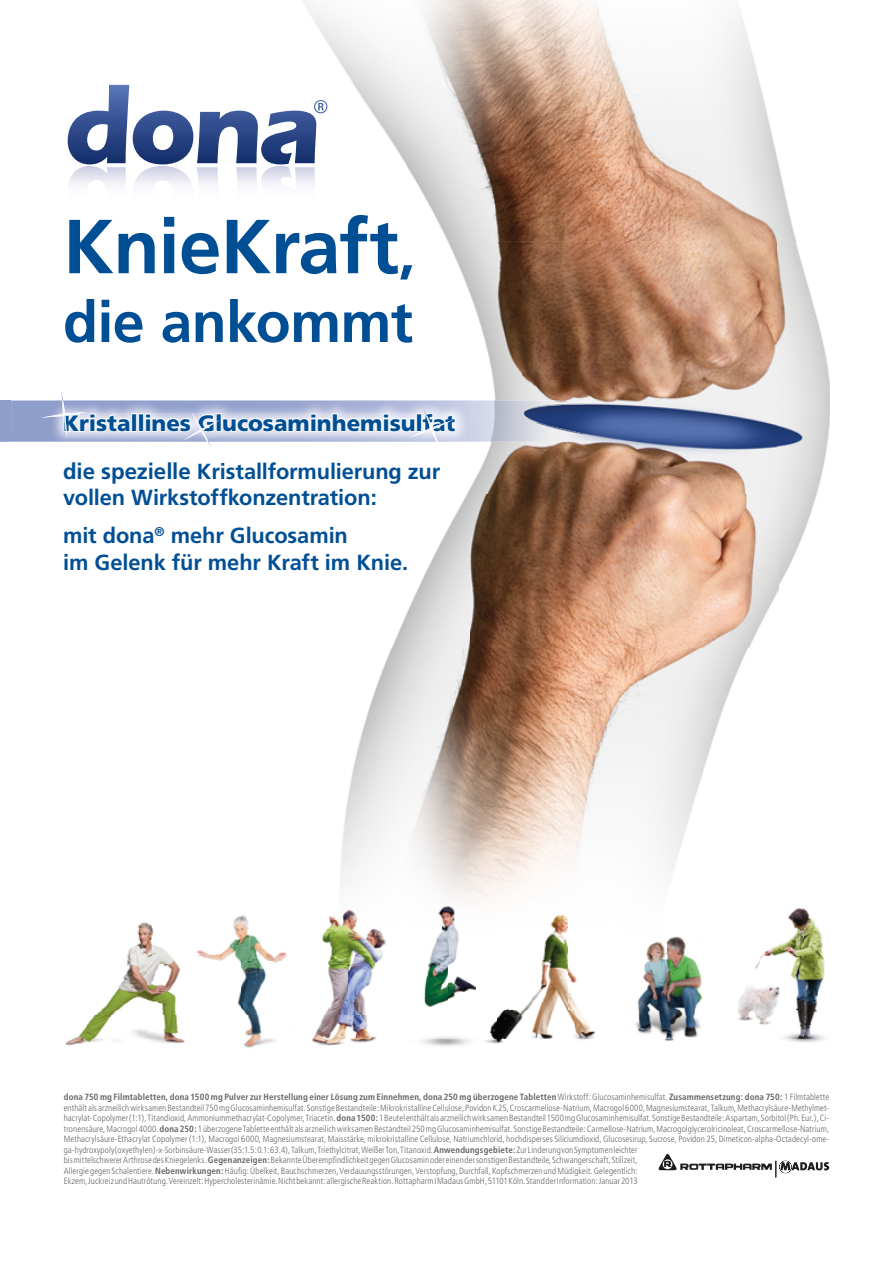
<style>
.page{position:relative;width:893px;height:1263px;background:#fff}
.page>*{position:absolute;margin:0;border:0;box-sizing:border-box;transform-origin:0 0}
.t1{font:700 76.5px "Frutiger";letter-spacing:-.01em;color:#004f95}
.t2{font:700 57.3px "Frutiger";letter-spacing:-.01em;color:#004f95}
.t3{font:900 22.2px "Frutiger";letter-spacing:-.005em;color:#004f95}
.t4{font:700 21.75px/26.1px "Frutiger";letter-spacing:-.005em;color:#004f95}
.t5{font:300 condensed 9px/10.5px "Frutiger";letter-spacing:.01em;color:#646463}
.s1{font-size:57.3px}
.s2{color:#eaecf6}
.s3{color:#798ec6}
.s4{font-size:22.2px}
.s5{font-weight:700}
</style>
<div class="page">
<img style="left:392px;top:241px;width:437px;height:407px">
<img style="left:75px;top:1010px;width:187px;height:28px">
<svg style="left:193px;top:1010px;width:1px;height:28px"></svg>
<img style="left:75px;top:1016px;width:118px;height:13px">
<img style="left:340px;top:648px;width:408px;height:254px">
<img style="left:430px;top:906px;width:394px;height:51px">
<img style="left:302px;top:0;width:323px;height:83px">
<img style="left:702px;top:12px;width:94px;height:229px">
<img style="left:353px;top:83px;width:349px;height:158px">
<img style="left:477px;top:912px;width:128px;height:132px">
<img style="left:65px;top:1038px;width:120px;height:8px">
<img style="left:101px;top:922px;width:79px;height:88px">
<img style="left:625px;top:915px;width:84px;height:126px">
<img style="left:422px;top:1038px;width:74px;height:8px">
<img style="left:424px;top:957px;width:52px;height:81px">
<img style="left:243px;top:1038px;width:32px;height:10px">
<img style="left:218px;top:1016px;width:44px;height:13px">
<img style="left:193px;top:1016px;width:25px;height:13px">
<img style="left:197px;top:915px;width:90px;height:95px">
<img style="left:738px;top:957px;width:87px;height:86px">
<img style="left:312px;top:909px;width:74px;height:137px">
<svg style="left:658px;top:1154px;width:171px;height:23px"></svg>
<img style="left:67px;top:69px;width:275px;height:96px">
<svg style="left:68px;top:85px;width:259px;height:79px"></svg>
<img style="left:69px;top:166px;width:246px;height:14px">
<img style="left:11px;top:400px;width:582px;height:42px">
<svg style="left:0;top:400px;width:11px;height:42px"></svg>
<img style="left:50px;top:400px;width:419px;height:45px">
<svg style="left:41px;top:416px;width:9px;height:2px"></svg>
<img style="left:50px;top:400px;width:38px;height:20px">
<svg style="left:61px;top:392px;width:2px;height:9px"></svg>
<svg style="left:64px;top:407px;width:392px;height:43px"></svg>
<h1 class="t1" style="left:63px;top:216px;width:353px">KnieKraft<span class="s1">,</span></h1>
<h2 class="t2" style="left:63px;top:299px;width:351px">die ankommt</h2>
<h3 class="t3" style="left:63px;top:414px;width:394px"><span class="s2">K</span>ristallines <span class="s2">Gl</span>ucosaminhemisul<span class="s3">f</span><span class="s2">at</span></h3>
<h3 class="t4" style="left:63px;top:460px;width:379px"><span class="s4">die spezielle</span> Kristallformulierung zur vollen Wirkstoffkonzentration:</h3>
<h3 class="t4" style="left:63px;top:524px;width:347px">mit dona<sup>®</sup> mehr Glucosamin<br>im Gelenk für mehr Kraft im Knie.</h3>
<p class="t5" style="left:64px;top:1093px;width:767px"><span class="s5">dona 750 mg Filmtabletten, dona 1500 mg Pulver zur Herstellung einer Lösung zum Einnehmen, dona 250 mg überzogene Tabletten</span> Wirkstoff: Glucosaminhemisulfat. <span class="s5">Zusammensetzung: dona 750:</span> 1 Filmtablette enthält als arzneilich wirksamen Bestandteil 750 mg Glucosaminhemisulfat. Sonstige Bestandteile: Mikrokristalline Cellulose, Povidon K 25, Croscarmellose-Natrium, Macrogol 6000, Magnesiumstearat, Talkum, Methacrylsäure-Methylmet&shy;hacrylat-Copolymer (1:1), Titandioxid, Ammoniummethacrylat-Copolymer, Triacetin. <span class="s5">dona 1500:</span> 1 Beutel enthält als arzneilich wirksamen Bestandteil 1500 mg Glucosaminhemisulfat. Sonstige Bestandteile: Aspartam, Sorbitol (Ph. Eur.), Ci&shy;tronensäure, Macrogol 4000. <span class="s5">dona 250:</span> 1 überzogene Tablette enthält als arzneilich wirksamen Bestandteil 250 mg Glucosaminhemisulfat. Sonstige Bestandteile: Carmellose-Natrium, Macrogolglycerolricinoleat, Croscarmellose-Natrium, Methacrylsäure-Ethacrylat Copolymer (1:1), Macrogol 6000, Magnesiumstearat, Maisstärke, mikrokristalline Cellulose, Natriumchlorid, hochdisperses Siliciumdioxid, Glucosesirup, Sucrose, Povidon 25, Dimeticon-alpha-Octadecyl-ome&shy;ga-hydroxypoly(oxyethylen)-x-Sorbinsäure-Wasser (35:1.5:0.1:63.4), Talkum, Triethylcitrat, Weißer Ton, Titanoxid. <span class="s5">Anwendungsgebiete:</span> Zur Linderung von Symptomen leichter<br>bis mittelschwerer Arthrose des Kniegelenks. <span class="s5">Gegenanzeigen:</span> Bekannte Überempfindlichkeit gegen Glucosamin oder einen der sonstigen Bestandteile, Schwangerschaft, Stillzeit,<br>Allergie gegen Schalentiere. <span class="s5">Nebenwirkungen:</span> Häufig: Übelkeit, Bauchschmerzen, Verdauungsstörungen, Verstopfung, Durchfall, Kopfschmerzen und Müdigkeit. Gelegentlich:<br>Ekzem, Juckreiz und Hautrötung. Vereinzelt: Hypercholesterinämie. Nicht bekannt: allergische Reaktion. Rottapharm I Madaus GmbH, 51101 Köln. Stand der Information: Januar 2013</p>
</div>
